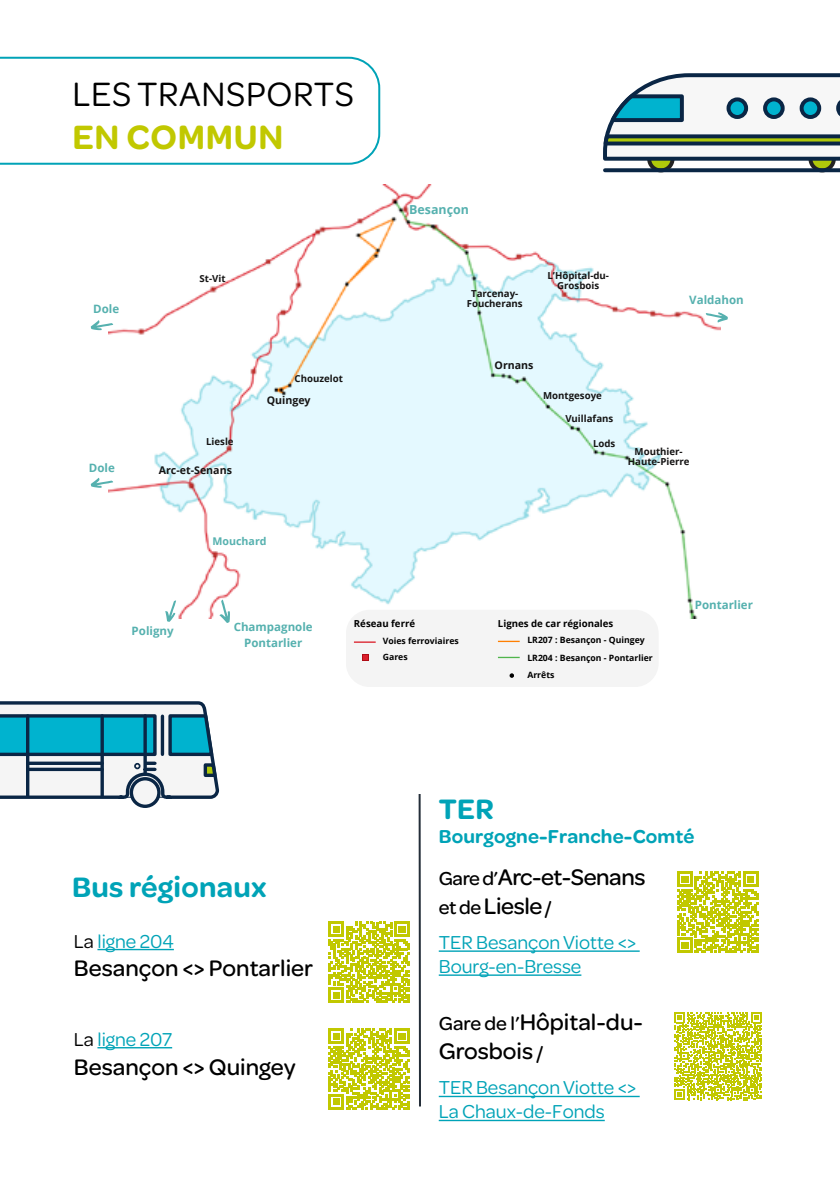
<style>
.page{position:relative;width:840px;height:1191px;background:#fff}
.page>*{position:absolute;margin:0;border:0;box-sizing:border-box;transform-origin:0 0}
.t1{font:36px "Omnes";letter-spacing:.02em;color:#000}
.t2{font:600 36px "Omnes";letter-spacing:.02em;color:#c1c800}
.t3{font:600 30px "Omnes";letter-spacing:.01em;color:#00a3b7}
.t4{font:500 24px/28.8px "Omnes";color:#000}
.t5{font:500 24px/28.8px "Omnes";letter-spacing:-.02em;color:#000}
.t6{font:20px/24px "Omnes";color:#00a3b7}
.t7{font:600 20px "Omnes";letter-spacing:.01em;color:#00a3b7}
.t8{font:700 12.4px "Open Sans";color:#56b1af}
.t9{font:700 11.6px/16px "Open Sans";color:#56b1af;text-align:center}
.t10{font:700 10.6px "Open Sans";color:#151414}
.t11{font:700 10.6px "Open Sans";color:#56b1af}
.t12{font:700 9.6px/10.4px "Open Sans";color:#151414;text-align:center}
.t13{font:700 9.6px "Open Sans";color:#000}
.t14{font:700 8.6px/16.2px "Open Sans";color:#000}
.s1{color:#000}
.s2{font-size:20px}
</style>
<div class="page">
<img style="left:108px;top:185px;width:612px;height:433px">
<div style="left:108px;top:185px;width:72px;height:25px;background:#fff"></div>
<svg style="left:705px;top:312px;width:22px;height:11px"></svg>
<svg style="left:90px;top:320px;width:23px;height:10px"></svg>
<svg style="left:90px;top:477px;width:23px;height:11px"></svg>
<svg style="left:165px;top:600px;width:11px;height:22px"></svg>
<svg style="left:219px;top:599px;width:11px;height:24px"></svg>
<div style="left:345px;top:610px;width:313px;height:77px;background:#f4f4f4"></div>
<hr style="left:97px;top:948px;width:77px;height:2px;background:#00a3b7">
<hr style="left:97px;top:1047px;width:75px;height:1px;background:#00a3b7">
<svg style="left:328px;top:921px;width:81px;height:82px"></svg>
<svg style="left:328px;top:1028px;width:81px;height:81px"></svg>
<hr style="left:418px;top:794px;width:3px;height:312px;background:#242e39">
<hr style="left:438px;top:950px;width:201px;height:1px;background:#00a3b7">
<hr style="left:438px;top:974px;width:143px;height:1px;background:#00a3b7">
<hr style="left:438px;top:1095px;width:201px;height:2px;background:#00a3b7">
<hr style="left:438px;top:1119px;width:166px;height:2px;background:#00a3b7">
<svg style="left:677px;top:871px;width:81px;height:81px"></svg>
<svg style="left:674px;top:1012px;width:87px;height:88px"></svg>
<svg style="left:0;top:57px;width:380px;height:108px"></svg>
<svg style="left:131px;top:778px;width:28px;height:28px"></svg>
<div style="left:130px;top:777px;width:30px;height:31px;border:3px solid #0a2645;border-radius:50%"></div>
<svg style="left:0;top:701px;width:220px;height:99px"></svg>
<svg style="left:648px;top:147px;width:24px;height:23px"></svg>
<div style="left:646px;top:145px;width:28px;height:27px;border:4px solid #242424;border-radius:50%"></div>
<svg style="left:810px;top:147px;width:23px;height:23px"></svg>
<div style="left:808px;top:145px;width:27px;height:27px;border:4px solid #242424;border-radius:50%"></div>
<svg style="left:603px;top:73px;width:236px;height:90px"></svg>
<svg style="left:604px;top:168px;width:235px;height:4px"></svg>
<h1 class="t1" style="left:72px;top:70px;width:283px">LES TRANSPORTS</h1>
<h1 class="t2" style="left:72px;top:112px;width:212px">EN COMMUN</h1>
<p class="t9" style="left:93px;top:301px;width:27px">Dole</p>
<p class="t9" style="left:89px;top:459px;width:27px">Dole</p>
<p class="t12" style="left:199px;top:273px;width:28px">St-Vit</p>
<p class="t12" style="left:206px;top:436px;width:29px">Liesle</p>
<p class="t10" style="left:159px;top:462px;width:75px">Arc-et-Senans</p>
<p class="t12" style="left:294px;top:372px;width:50px">Chouzelot</p>
<p class="t10" style="left:266px;top:393px;width:45px">Quingey</p>
<p class="t11" style="left:212px;top:534px;width:56px">Mouchard</p>
<p class="t8" style="left:409px;top:201px;width:61px">Besançon</p>
<p class="t12" style="left:466px;top:288px;width:57px">Tarcenay-<br>Foucherans</p>
<p class="t12" style="left:547px;top:270px;width:63px">L’Hôpital-du-<br>Grosbois</p>
<p class="t9" style="left:688px;top:291px;width:56px">Valdahon</p>
<p class="t10" style="left:494px;top:357px;width:40px">Ornans</p>
<p class="t12" style="left:543px;top:390px;width:60px">Montgesoye</p>
<p class="t12" style="left:565px;top:413px;width:49px">Vuillafans</p>
<p class="t12" style="left:592px;top:438px;width:24px">Lods</p>
<p class="t12" style="left:627px;top:446px;width:63px">Mouthier-<br>Haute-Pierre</p>
<p class="t9" style="left:694px;top:596px;width:60px">Pontarlier</p>
<p class="t9" style="left:132px;top:622px;width:44px">Poligny</p>
<p class="t9" style="left:233px;top:618px;width:80px">Champagnole<br>Pontarlier</p>
<p class="t13" style="left:497px;top:616px;width:117px">Lignes de car régionales</p>
<p class="t14" style="left:527px;top:649px;width:127px">LR204 : Besançon - Pontarlier</p>
<p class="t13" style="left:354px;top:616px;width:63px">Réseau ferré</p>
<p class="t14" style="left:382px;top:632px;width:77px">Voies ferroviaires<br>Gares</p>
<p class="t14" style="left:527px;top:631px;width:119px">LR207 : Besançon - Quingey</p>
<p class="t14" style="left:527px;top:667px;width:29px">Arrêts</p>
<h2 class="t3" style="left:72px;top:866px;width:196px">Bus régionaux</h2>
<h3 class="t6" style="left:74px;top:927px;width:101px"><span class="s1">La</span> ligne 204</h3>
<h3 class="t4" style="left:74px;top:952px;width:240px">Besançon &lt;&gt; Pontarlier</h3>
<h3 class="t6" style="left:74px;top:1026px;width:100px"><span class="s1">La</span> ligne 207</h3>
<h3 class="t4" style="left:74px;top:1050px;width:223px">Besançon &lt;&gt; Quingey</h3>
<h2 class="t3" style="left:438px;top:788px;width:57px">TER</h2>
<h3 class="t7" style="left:438px;top:822px;width:257px">Bourgogne-Franche-Comté</h3>
<h3 class="t5" style="left:438px;top:861px;width:208px"><span class="s2">Gare d’</span>Arc-et-Senans <span class="s2">et de</span> Liesle <span class="s2">/</span></h3>
<h3 class="t6" style="left:438px;top:929px;width:199px">TER Besançon Viotte &lt;&gt;<br>Bourg-en-Bresse</h3>
<h3 class="t4" style="left:438px;top:1006px;width:205px"><span class="s2">Gare de l’</span>Hôpital-du-<br>Grosbois <span class="s2">/</span></h3>
<h3 class="t6" style="left:438px;top:1074px;width:199px">TER Besançon Viotte &lt;&gt;<br>La Chaux-de-Fonds</h3>
</div>
